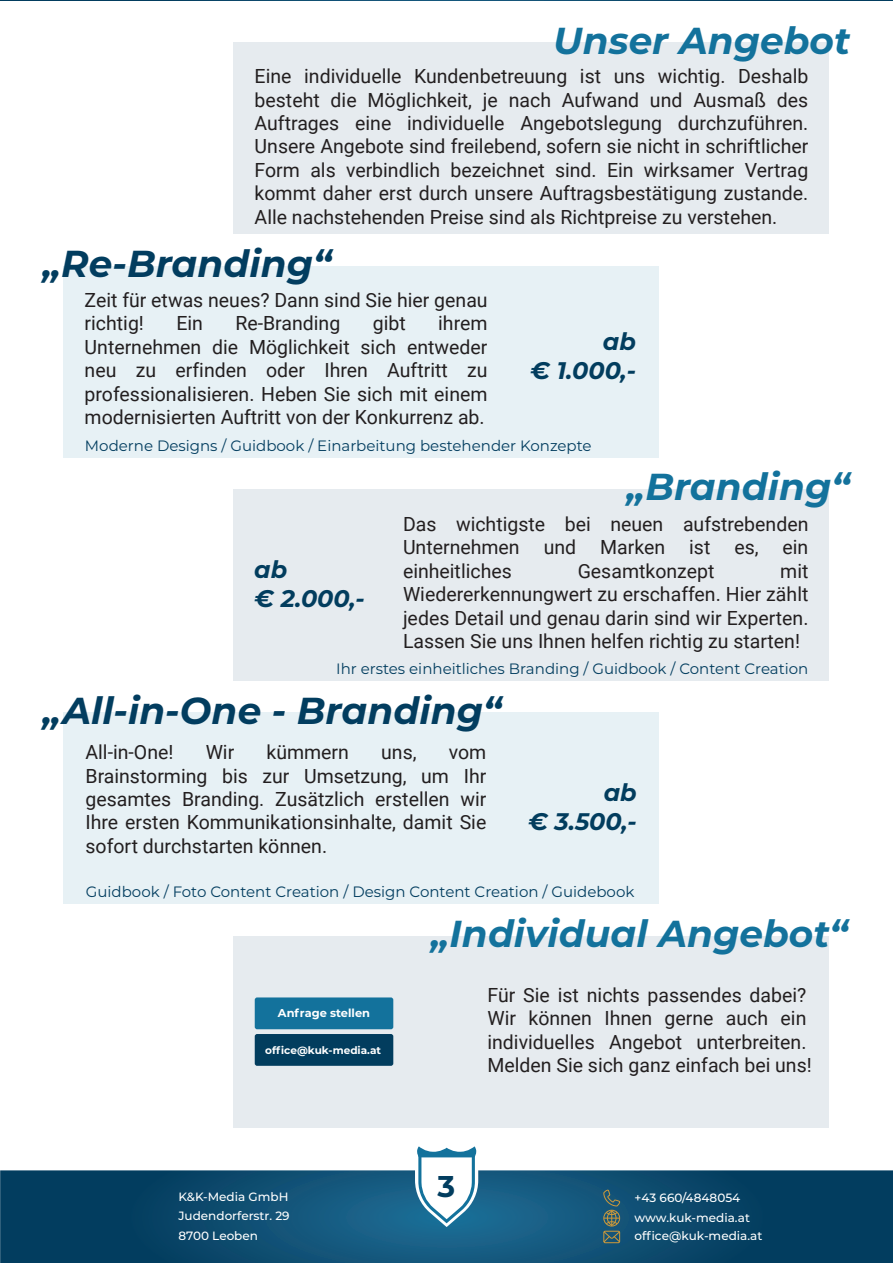
<style>
.page{position:relative;width:893px;height:1263px;background:#fff}
.page>*{position:absolute;margin:0;border:0;box-sizing:border-box;transform-origin:0 0}
.t1{font:italic 700 37.5px "Montserrat";color:#13729c}
.t2{font:italic 700 37.5px "Montserrat";color:#023d5f}
.t3{font:700 30px "Montserrat";color:#023d5f}
.t4{font:italic 700 24px/28.8px "Montserrat";color:#023d5e;text-align:right}
.t5{font:19.5px/23.4px "Roboto";color:#231f20;text-align:justify}
.t6{font:15px "Montserrat";color:#023d5f}
.t7{font:500 12px/19.8px "Montserrat";color:#fff}
.t8{font:700 11.4px "Montserrat";color:#fff}
.t9{font:700 10.5px "Montserrat";color:#fff}
</style>
<div class="page">
<div style="left:64px;top:266px;width:595px;height:191px;background:#e7f1f5"></div>
<div style="left:64px;top:713px;width:595px;height:191px;background:#e7f1f5"></div>
<div style="left:233px;top:489px;width:596px;height:192px;background:#e6ebef"></div>
<div style="left:234px;top:42px;width:595px;height:191px;background:#e6ebef"></div>
<div style="left:233px;top:936px;width:596px;height:191px;background:#e6ebef"></div>
<svg style="left:0;top:0;width:893px;height:1px"></svg>
<svg style="left:0;top:1170px;width:893px;height:93px;background:#0d4b6f"></svg>
<svg style="left:416px;top:1146px;width:61px;height:77px"></svg>
<svg style="left:602px;top:1184px;width:19px;height:59px"></svg>
<div style="left:255px;top:1034px;width:138px;height:32px;background:#023d5e;border-radius:2px"></div>
<div style="left:255px;top:997px;width:138px;height:32px;background:#13729c;border-radius:2px"></div>
<h1 class="t1" style="left:553px;top:13px;width:299px">Unser Angebot</h1>
<p class="t5" style="left:255px;top:64px;width:555px">Eine individuelle Kundenbetreuung ist uns wichtig. Deshalb besteht die Möglichkeit, je nach Aufwand und Ausmaß des Auftrages eine individuelle Angebotslegung durchzuführen.<br>Unsere Angebote sind freilebend, sofern sie nicht in schriftlicher Form als verbindlich bezeichnet sind. Ein wirksamer Vertrag kommt daher erst durch unsere Auftragsbestätigung zustande.<br>Alle nachstehenden Preise sind als Richtpreise zu verstehen.</p>
<h1 class="t2" style="left:42px;top:237px;width:291px">„Re-Branding“</h1>
<p class="t5" style="left:85px;top:288px;width:405px">Zeit für etwas neues? Dann sind Sie hier genau richtig!</p>
<p class="t5" style="left:85px;top:311px;width:404px;text-indent:354px">ihrem Unternehmen die Möglichkeit sich entweder neu zu erfinden oder Ihren Auftritt zu professionalisieren. Heben Sie sich mit einem modernisierten Auftritt von der Konkurrenz ab.</p>
<p class="t6" style="left:85px;top:436px;width:508px">Moderne Designs / Guidbook / Einarbeitung bestehender Konzepte</p>
<p class="t5" style="left:176px;top:311px;width:28px">Ein</p>
<p class="t5" style="left:235px;top:311px;width:106px">Re-Branding</p>
<p class="t5" style="left:373px;top:311px;width:34px">gibt</p>
<p class="t4" style="left:530px;top:326px;width:107px">ab<br>€ 1.000,-</p>
<h1 class="t1" style="left:627px;top:460px;width:225px">„Branding“</h1>
<p class="t5" style="left:403px;top:512px;width:407px">Das wichtigste bei neuen aufstrebenden Unternehmen und Marken ist es, ein einheitliches</p>
<p class="t4" style="left:254px;top:554px;width:112px;text-align:left">ab<br>€ 2.000,-</p>
<p class="t5" style="left:578px;top:558px;width:138px">Gesamtkonzept</p>
<p class="t5" style="left:403px;top:558px;width:407px;text-indent:377px">mit Wiedererkennungwert zu erschaffen. Hier zählt jedes Detail und genau darin sind wir Experten.<br>Lassen Sie uns Ihnen helfen richtig zu starten!</p>
<p class="t6" style="left:336px;top:658px;width:474px">Ihr erstes einheitliches Branding / Guidbook / Content Creation</p>
<h1 class="t2" style="left:42px;top:683px;width:461px">„All-in-One - Branding“</h1>
<p class="t5" style="left:86px;top:740px;width:89px">All-in-One!</p>
<p class="t5" style="left:206px;top:740px;width:30px">Wir</p>
<p class="t5" style="left:266px;top:740px;width:84px">kümmern</p>
<p class="t5" style="left:381px;top:740px;width:37px">uns,</p>
<p class="t5" style="left:86px;top:740px;width:402px;text-indent:363px">vom Brainstorming bis zur Umsetzung, um Ihr gesamtes Branding. Zusätzlich erstellen wir Ihre ersten Kommunikationsinhalte, damit Sie sofort durchstarten können.</p>
<p class="t4" style="left:528px;top:777px;width:110px">ab<br>€ 3.500,-</p>
<p class="t6" style="left:86px;top:881px;width:550px">Guidbook / Foto Content Creation / Design Content Creation / Guidebook</p>
<p class="t8" style="left:278px;top:1005px;width:94px">Anfrage stellen</p>
<p class="t9" style="left:265px;top:1043px;width:117px">office@kuk-media.at</p>
<p class="t7" style="left:178px;top:1186px;width:113px;text-align:justify">K&amp;K-Media GmbH Judendorferstr. 29<br>8700 Leoben</p>
<h1 class="t1" style="left:431px;top:906px;width:419px">„Individual Angebot“</h1>
<p class="t5" style="left:487px;top:982px;width:326px;text-align:left">Für Sie ist nichts passendes dabei?<br>Wir können Ihnen gerne auch ein individuelles Angebot unterbreiten.<br>Melden Sie sich ganz einfach bei uns!</p>
<h2 class="t3" style="left:438px;top:1164px;width:19px">3</h2>
<p class="t7" style="left:635px;top:1187px;width:117px">+43 660/4848054 www.kuk-media.at</p>
<p class="t7" style="left:635px;top:1226px;width:129px">office@kuk-media.at</p>
</div>
